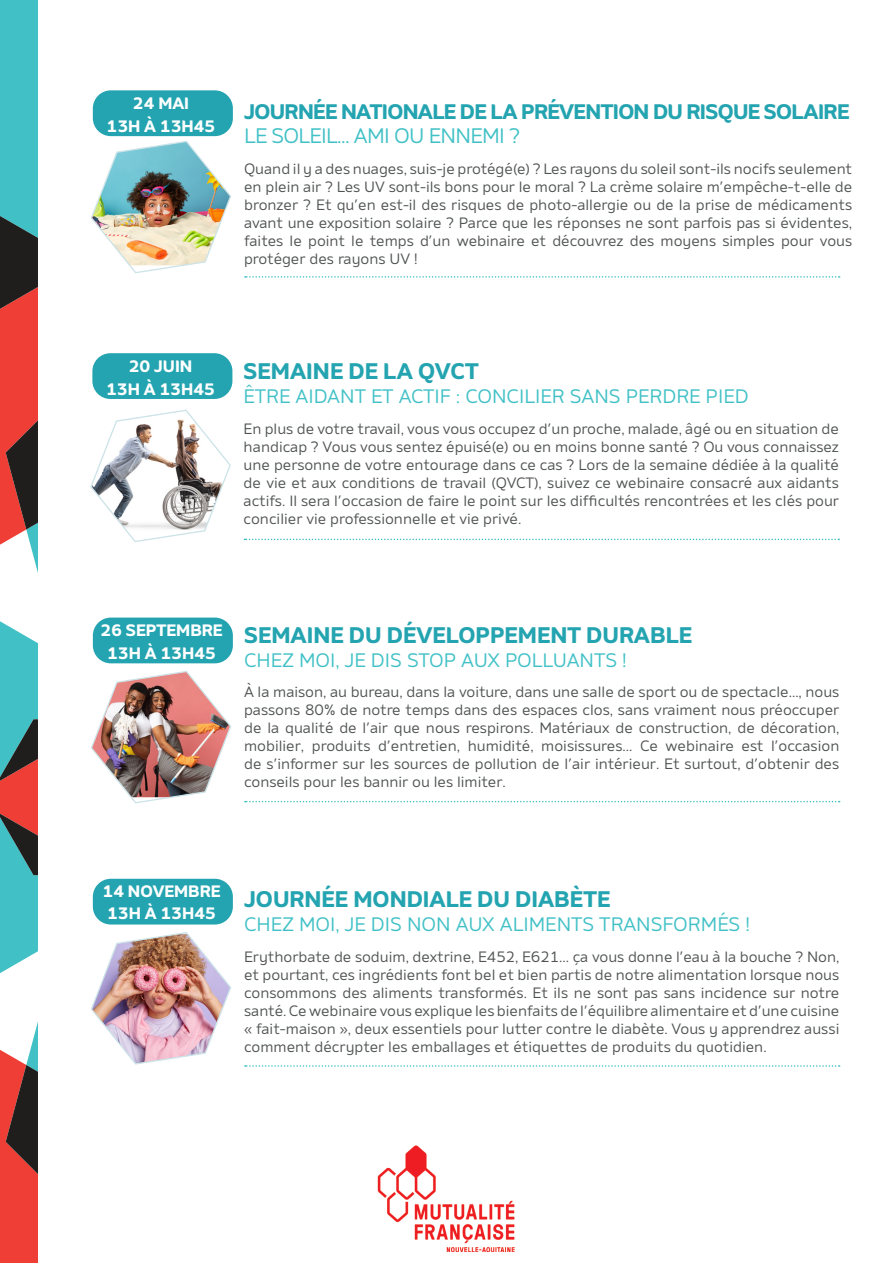
<style>
.page{position:relative;width:893px;height:1263px;background:#fff}
.page>*{position:absolute;margin:0;border:0;box-sizing:border-box;transform-origin:0 0}
.Sous-titre_Rencontre{font:700 22.5px "Amino";color:#23a4b0}
.Sous-titre_Rencontre-2{font:700 21px/24px "Amino";letter-spacing:-.03em;color:#23a4b0}
.Sous-titre_Rencontre-3{font:19.5px "Amino";color:#41c1c6}
.Paragraphe_courant{font:700 16.5px "Amino";color:#fff}
.Paragraphe_Rencontre{font:15px/18px "Amino";color:#505353;text-align:justify}
.Sous-titre_Rencontre-4{font:15px/18px "Amino";color:#505353;text-align:justify}
.s1{font-weight:400;color:#41c1c6}
</style>
<div class="page">
<svg style="left:0;top:621px;width:38px;height:352px;background:#63999b"></svg>
<svg style="left:0;top:0;width:38px;height:573px;background:#797776"></svg>
<svg style="left:0;top:1022px;width:38px;height:241px;background:#bb544e"></svg>
<svg style="left:90px;top:409px;width:141px;height:133px"></svg>
<div style="left:92px;top:353px;width:140px;height:46px;background:#23a4b0;border-radius:18px"></div>
<svg style="left:244px;top:539px;width:595px;height:1px"></svg>
<img style="left:91px;top:141px;width:140px;height:133px">
<svg style="left:245px;top:276px;width:595px;height:2px"></svg>
<div style="left:93px;top:90px;width:140px;height:46px;background:#23a4b0;border-radius:18px"></div>
<img style="left:91px;top:671px;width:140px;height:133px">
<div style="left:93px;top:618px;width:140px;height:45px;background:#23a4b0;border-radius:18px"></div>
<svg style="left:245px;top:801px;width:595px;height:1px"></svg>
<img style="left:91px;top:932px;width:140px;height:133px">
<div style="left:93px;top:879px;width:140px;height:45px;background:#23a4b0;border-radius:18px"></div>
<svg style="left:245px;top:1065px;width:595px;height:2px"></svg>
<img style="left:377px;top:1145px;width:138px;height:107px">
<p class="Paragraphe_courant" style="left:133px;top:93px;width:58px">24 MAI</p>
<p class="Paragraphe_courant" style="left:107px;top:116px;width:110px">13H À 13H45</p>
<p class="Sous-titre_Rencontre-2" style="left:244px;top:99px;width:607px">JOURNÉE NATIONALE DE LA PRÉVENTION DU RISQUE SOLAIRE<br><span class="s1">LE SOLEIL... AMI OU ENNEMI ?</span></p>
<p class="Paragraphe_Rencontre" style="left:244px;top:159px;width:610px">Quand il y a des nuages, suis-je protégé(e) ? Les rayons du soleil sont-ils nocifs seulement en plein air ? Les UV sont-ils bons pour le moral ? La crème solaire m’empêche-t-elle de bronzer ? Et qu’en est-il des risques de photo-allergie ou de la prise de médicaments avant une exposition solaire ? Parce que les réponses ne sont parfois pas si évidentes, faites le point le temps d’un webinaire et découvrez des moyens simples pour vous protéger des rayons UV !</p>
<p class="Paragraphe_courant" style="left:129px;top:356px;width:65px">20 JUIN</p>
<p class="Paragraphe_courant" style="left:106px;top:379px;width:110px">13H À 13H45</p>
<p class="Sous-titre_Rencontre" style="left:244px;top:357px;width:236px">SEMAINE DE LA QVCT</p>
<p class="Sous-titre_Rencontre-3" style="left:244px;top:385px;width:506px">ÊTRE AIDANT ET ACTIF : CONCILIER SANS PERDRE PIED</p>
<p class="Sous-titre_Rencontre-4" style="left:244px;top:419px;width:597px">En plus de votre travail, vous vous occupez d’un proche, malade, âgé ou en situation de handicap ? Vous vous sentez épuisé(e) ou en moins bonne santé ? Ou vous connaissez une personne de votre entourage dans ce cas ? Lors de la semaine dédiée à la qualité de vie et aux conditions de travail (QVCT), suivez ce webinaire consacré aux aidants actifs. Il sera l’occasion de faire le point sur les difficultés rencontrées et les clés pour concilier vie professionnelle et vie privé.</p>
<p class="Paragraphe_courant" style="left:100px;top:620px;width:124px">26 SEPTEMBRE</p>
<p class="Paragraphe_courant" style="left:107px;top:643px;width:110px">13H À 13H45</p>
<p class="Sous-titre_Rencontre" style="left:244px;top:621px;width:450px">SEMAINE DU DÉVELOPPEMENT DURABLE</p>
<p class="Sous-titre_Rencontre-3" style="left:244px;top:648px;width:384px">CHEZ MOI, JE DIS STOP AUX POLLUANTS !</p>
<p class="Paragraphe_Rencontre" style="left:244px;top:683px;width:597px">À la maison, au bureau, dans la voiture, dans une salle de sport ou de spectacle..., nous passons 80% de notre temps dans des espaces clos, sans vraiment nous préoccuper de la qualité de l’air que nous respirons. Matériaux de construction, de décoration, mobilier, produits d’entretien, humidité, moisissures... Ce webinaire est l’occasion de s’informer sur les sources de pollution de l’air intérieur. Et surtout, d’obtenir des conseils pour les bannir ou les limiter.</p>
<p class="Paragraphe_courant" style="left:103px;top:880px;width:120px">14 NOVEMBRE</p>
<p class="Paragraphe_courant" style="left:107px;top:903px;width:110px">13H À 13H45</p>
<p class="Sous-titre_Rencontre" style="left:244px;top:885px;width:368px">JOURNÉE MONDIALE DU DIABÈTE</p>
<p class="Sous-titre_Rencontre-3" style="left:244px;top:912px;width:507px">CHEZ MOI, JE DIS NON AUX ALIMENTS TRANSFORMÉS !</p>
<p class="Paragraphe_Rencontre" style="left:244px;top:947px;width:597px">Erythorbate de soduim, dextrine, E452, E621... ça vous donne l’eau à la bouche ? Non, et pourtant, ces ingrédients font bel et bien partis de notre alimentation lorsque nous consommons des aliments transformés. Et ils ne sont pas sans incidence sur notre santé. Ce webinaire vous explique les bienfaits de l’équilibre alimentaire et d’une cuisine « fait-maison », deux essentiels pour lutter contre le diabète. Vous y apprendrez aussi comment décrypter les emballages et étiquettes de produits du quotidien.</p>
</div>
